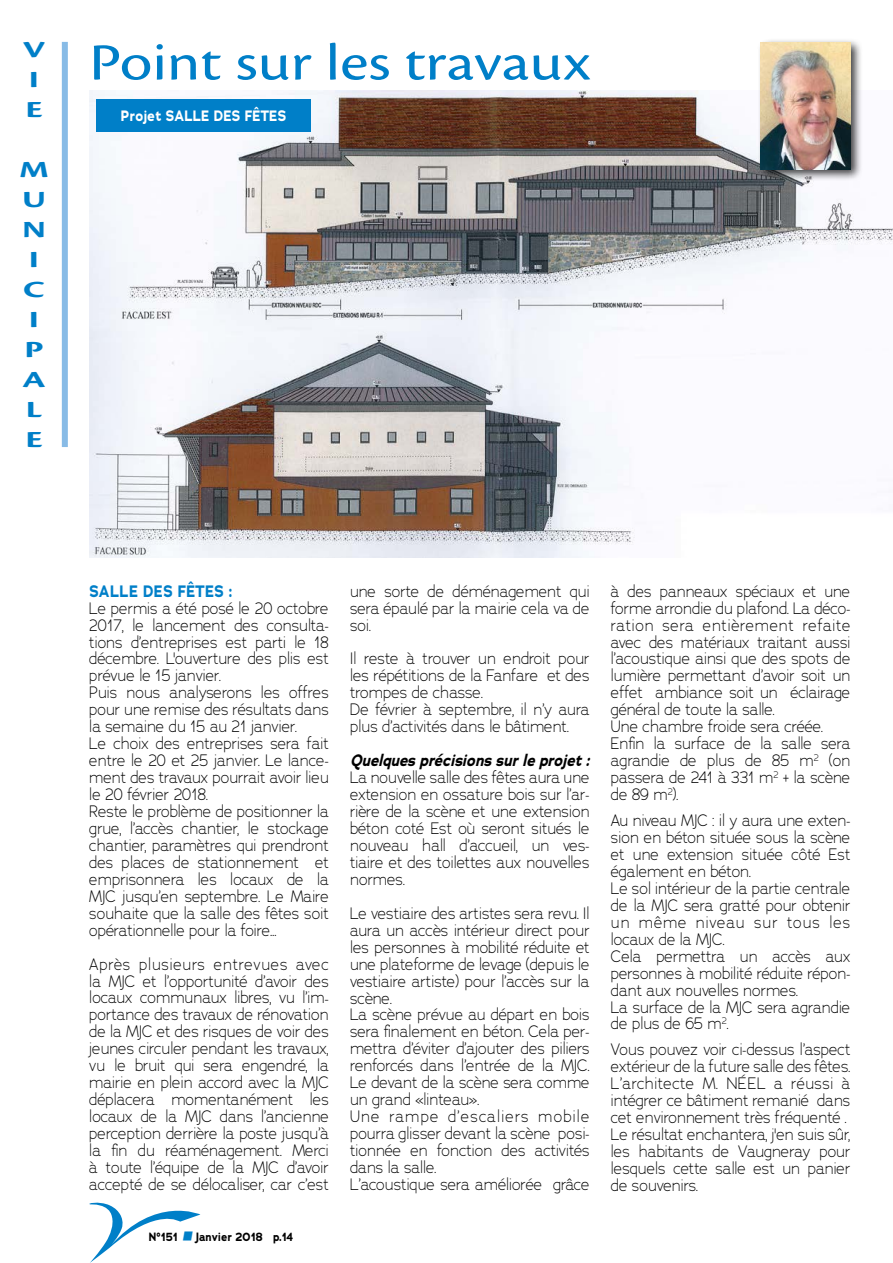
<style>
.page{position:relative;width:893px;height:1263px;background:#fff}
.page>*{position:absolute;margin:0;border:0;box-sizing:border-box;transform-origin:0 0}
.t1{font:54px "Cronos Pro";color:#007fc8;scale:1.2 1}
.t2{font:700 24px/30px "Cronos Pro";color:#007fc8;scale:1.5 1}
.t3{font:300 16.5px/17px "Adrianna";color:#000;scale:.9 1}
.t4{font:italic 700 16.5px "Adrianna";color:#000;scale:.9 1}
.t5{font:700 16.5px "Adrianna";letter-spacing:.015em;color:#007fc8;scale:.9 1}
.t6{font:700 15px "Adrianna";color:#fff;scale:.9 1}
.t7{font:700 12px "Adrianna";color:#000;scale:.9 1}
</style>
<div class="page">
<div style="left:62px;top:42px;width:6px;height:405px;background:#88bbe6"></div>
<img style="left:89px;top:91px;width:804px;height:467px">
<div style="left:96px;top:99px;width:215px;height:33px;background:#007fc8"></div>
<div style="left:757px;top:38px;width:106px;height:144px;background:#000;opacity:.75"></div>
<img style="left:761px;top:43px;width:89px;height:126px">
<svg style="left:89px;top:1202px;width:111px;height:61px"></svg>
<h2 class="t2" style="left:23px;top:35px;width:16px">V<br>I<br>E</h2>
<h2 class="t2" style="left:19px;top:155px;width:21px">M<br>U<br>N<br>I<br>C<br>I<br>P<br>A<br>L<br>E</h2>
<h1 class="t1" style="left:89px;top:31px;width:419px">Point sur les travaux</h1>
<p class="t6" style="left:121px;top:106px;width:185px">Projet SALLE DES FÊTES</p>
<p class="t5" style="left:89px;top:580px;width:161px">SALLE DES FÊTES :</p>
<p class="t3" style="left:89px;top:599px;width:268px">Le permis a été posé le 20 octobre<br>2017, le lancement des consulta&shy;tions d’entreprises est parti le 18 décembre. L'ouverture des plis est prévue le 15 janvier.<br>Puis nous analyserons les offres pour une remise des résultats dans la semaine du 15 au 21 janvier.<br>Le choix des entreprises sera fait entre le 20 et 25 janvier. Le lance&shy;ment des travaux pourrait avoir lieu le 20 février 2018.<br>Reste le problème de positionner la grue, l’accès chantier, le stockage chantier, paramètres qui prendront des places de stationnement et emprisonnera les locaux de la<br>MJC jusqu’en septembre. Le Maire souhaite que la salle des fêtes soit opérationnelle pour la foire…</p>
<p class="t3" style="left:89px;top:955px;width:268px;text-align:justify">Après plusieurs entrevues avec la MJC et l’opportunité d’avoir des locaux communaux libres, vu l’im&shy;portance des travaux de rénovation de la MJC et des risques de voir des jeunes circuler pendant les travaux, vu le bruit qui sera engendré, la mairie en plein accord avec la MJC déplacera momentanément les locaux de la MJC dans l’ancienne perception derrière la poste jusqu’à la fin du réaménagement. Merci à toute l’équipe de la MJC d’avoir accepté de se délocaliser, car c’est</p>
<p class="t7" style="left:149px;top:1229px;width:34px">N°151</p>
<p class="t7" style="left:196px;top:1229px;width:110px">Janvier 2018 p.14</p>
<p class="t3" style="left:350px;top:582px;width:268px;text-align:justify">une sorte de déménagement qui sera épaulé par la mairie cela va de soi.</p>
<p class="t3" style="left:350px;top:650px;width:268px">Il reste à trouver un endroit pour les répétitions de la Fanfare et des trompes de chasse.<br>De février à septembre, il n’y aura plus d’activités dans le bâtiment.</p>
<p class="t4" style="left:350px;top:749px;width:268px">Quelques précisions sur le projet :</p>
<p class="t3" style="left:350px;top:768px;width:268px;text-align:justify">La nouvelle salle des fêtes aura une extension en ossature bois sur l’ar&shy;rière de la scène et une extension béton coté Est où seront situés le nouveau hall d’accueil, un ves&shy;tiaire et des toilettes aux nouvelles normes.</p>
<p class="t3" style="left:350px;top:904px;width:268px">Le vestiaire des artistes sera revu. Il aura un accès intérieur direct pour les personnes à mobilité réduite et une plateforme de levage (depuis le vestiaire artiste) pour l’accès sur la scène.<br>La scène prévue au départ en bois sera finalement en béton. Cela per&shy;mettra d’éviter d’ajouter des piliers renforcés dans l’entrée de la MJC.<br>Le devant de la scène sera comme un grand «linteau».<br>Une rampe d’escaliers mobile pourra glisser devant la scène posi&shy;tionnée en fonction des activités dans la salle.<br>L’acoustique sera améliorée grâce</p>
<p class="t3" style="left:611px;top:582px;width:268px">à des panneaux spéciaux et une forme arrondie du plafond. La déco&shy;ration sera entièrement refaite avec des matériaux traitant aussi l’acoustique ainsi que des spots de lumière permettant d’avoir soit un effet ambiance soit un éclairage général de toute la salle.<br>Une chambre froide sera créée.<br>Enfin la surface de la salle sera agrandie de plus de 85 m<sup>2</sup> (on passera de 241 à 331 m<sup>2</sup> + la scène de 89 m<sup>2</sup>).</p>
<p class="t3" style="left:611px;top:811px;width:268px">Au niveau MJC : il y aura une exten&shy;sion en béton située sous la scène et une extension située côté Est également en béton.<br>Le sol intérieur de la partie centrale de la MJC sera gratté pour obtenir un même niveau sur tous les locaux de la MJC.<br>Cela permettra un accès aux personnes à mobilité réduite répon&shy;dant aux nouvelles normes.<br>La surface de la MJC sera agrandie de plus de 65 m<sup>2</sup>.</p>
<p class="t3" style="left:611px;top:1041px;width:268px">Vous pouvez voir ci-dessus l’aspect extérieur de la future salle des fêtes.<br>L’architecte M. NÉEL a réussi à intégrer ce bâtiment remanié dans cet environnement très fréquenté .<br>Le résultat enchantera, j'en suis sûr, les habitants de Vaugneray pour lesquels cette salle est un panier de souvenirs.</p>
</div>
